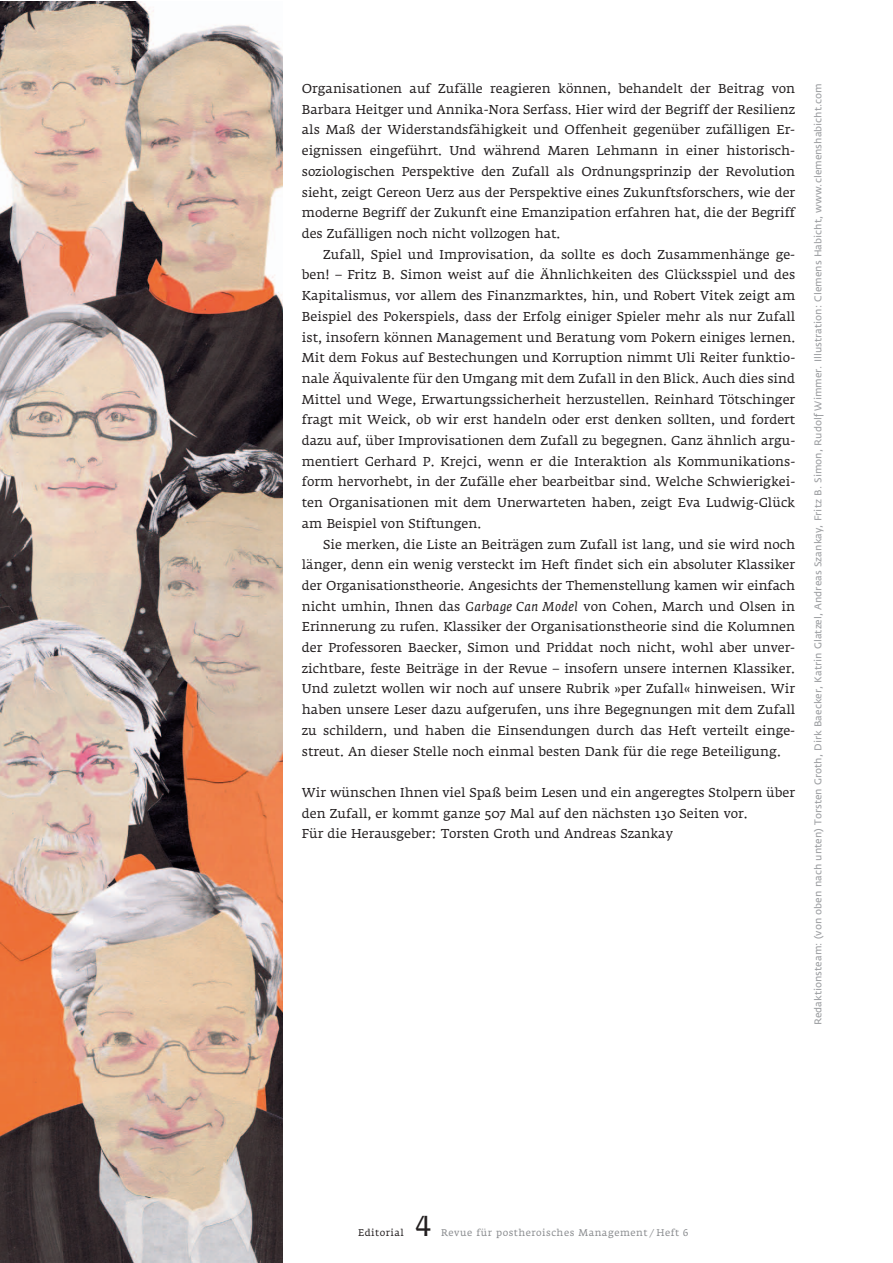
<style>
.page{position:relative;width:893px;height:1263px;background:#fff}
.page>*{position:absolute;margin:0;border:0;box-sizing:border-box;transform-origin:0 0}
.t1{font:28.5px "Fedra Serif A Book TF";color:#231f20}
.t2{font:12.75px/20.7px "Fedra Serif A Book TF";letter-spacing:-.005em;color:#231f20;text-align:justify}
.t3{font:9.75px "Fedra Sans";color:#9d9fa2}
.t4{font:9.6px "Fedra Serif A Book TF";letter-spacing:.05em;color:#8a8c8f}
.t5{font:9.6px "Fedra Serif A Book TF";letter-spacing:.05em;color:#231f20}
.s1{font-family:"Fedra Serif A";font-style:italic}
.s2{font-family:"Fedra Serif A"}
</style>
<div class="page">
<img style="left:0;top:1px;width:283px;height:1262px">
<p class="t2" style="left:302px;top:78px;width:495px">Organisationen auf Zufälle reagieren können, behandelt der Beitrag von Barbara Heitger und Annika-Nora Serfass. Hier wird der Begriff der Resilienz als Maß der Widerstandsfähigkeit und Offenheit gegenüber zufälligen Er&shy;eignissen eingeführt. Und während Maren Lehmann in einer historisch&shy;soziologischen Perspektive den Zufall als Ordnungsprinzip der Revolution sieht, zeigt Gereon Uerz aus der Perspektive eines Zukunftsforschers, wie der moderne Begriff der Zukunft eine Emanzipation erfahren hat, die der Begriff des Zufälligen noch nicht vollzogen hat.</p>
<p class="t2" style="left:302px;top:244px;width:495px;text-indent:21px">Zufall, Spiel und Improvisation, da sollte es doch Zusammenhänge ge&shy;ben! – Fritz B. Simon weist auf die Ähnlichkeiten des Glücksspiel und des Kapitalismus, vor allem des Finanzmarktes, hin, und Robert Vitek zeigt am Beispiel des Pokerspiels, dass der Erfolg einiger Spieler mehr als nur Zufall ist, insofern können Management und Beratung vom Pokern einiges lernen.<br>Mit dem Fokus auf Bestechungen und Korruption nimmt Uli Reiter funktio&shy;nale Äquivalente für den Umgang mit dem Zufall in den Blick. Auch dies sind Mittel und Wege, Erwartungssicherheit herzustellen. Reinhard Tötschinger fragt mit Weick, ob wir erst handeln oder erst denken sollten, und fordert dazu auf, über Improvisationen dem Zufall zu begegnen. Ganz ähnlich argu&shy;mentiert Gerhard P. Krejci, wenn er die Interaktion als Kommunikations&shy;form hervorhebt, in der Zufälle eher bearbeitbar sind. Welche Schwierigkei&shy;ten Organisationen mit dem Unerwarteten haben, zeigt Eva Ludwig-Glück am Beispiel von Stiftungen.</p>
<p class="t2" style="left:302px;top:534px;width:495px;text-indent:21px">Sie merken, die Liste an Beiträgen zum Zufall ist lang, und sie wird noch länger, denn ein wenig versteckt im Heft findet sich ein absoluter Klassiker der Organisationstheorie. Angesichts der Themenstellung kamen wir einfach nicht umhin, Ihnen das <span class="s1">Garbage Can Model</span> von Cohen, March und Olsen in Erinnerung zu rufen. Klassiker der Organisationstheorie sind die Kolumnen der Professoren Baecker, Simon und Priddat noch nicht, wohl aber unver&shy;zichtbare, feste Beiträge in der Revue – insofern unsere internen Klassiker.<br>Und zuletzt wollen wir noch auf unsere Rubrik »per Zufall« hinweisen. Wir haben unsere Leser dazu aufgerufen, uns ihre Begegnungen mit dem Zufall zu schildern, und haben die Einsendungen durch das Heft verteilt einge&shy;streut. An dieser Stelle noch einmal besten Dank für die rege Beteiligung.</p>
<p class="t2" style="left:302px;top:782px;width:495px;text-align:left">Wir wünschen Ihnen viel Spaß beim Lesen und ein angeregtes Stolpern über den Zufall, er kommt ganze <span class="s2">507</span> Mal auf den nächsten <span class="s2">130</span> Seiten vor.<br>Für die Herausgeber: Torsten Groth und Andreas Szankay</p>
<p class="t3" style="left:813px;top:1025px;width:943px;rotate:-90deg">Redaktionsteam: (von oben nach unten) Torsten Groth, Dirk Baecker, Katrin Glatzel, Andreas Szankay, Fritz B. Simon, Rudolf Wimmer. Illustration: Clemens Habicht, www.clemenshabicht.com</p>
<p class="t5" style="left:358px;top:1227px;width:47px">Editorial</p>
<h1 class="t1" style="left:415px;top:1209px;width:19px">4</h1>
<p class="t4" style="left:441px;top:1227px;width:249px">Revue für postheroisches Management/ Heft 6</p>
</div>
